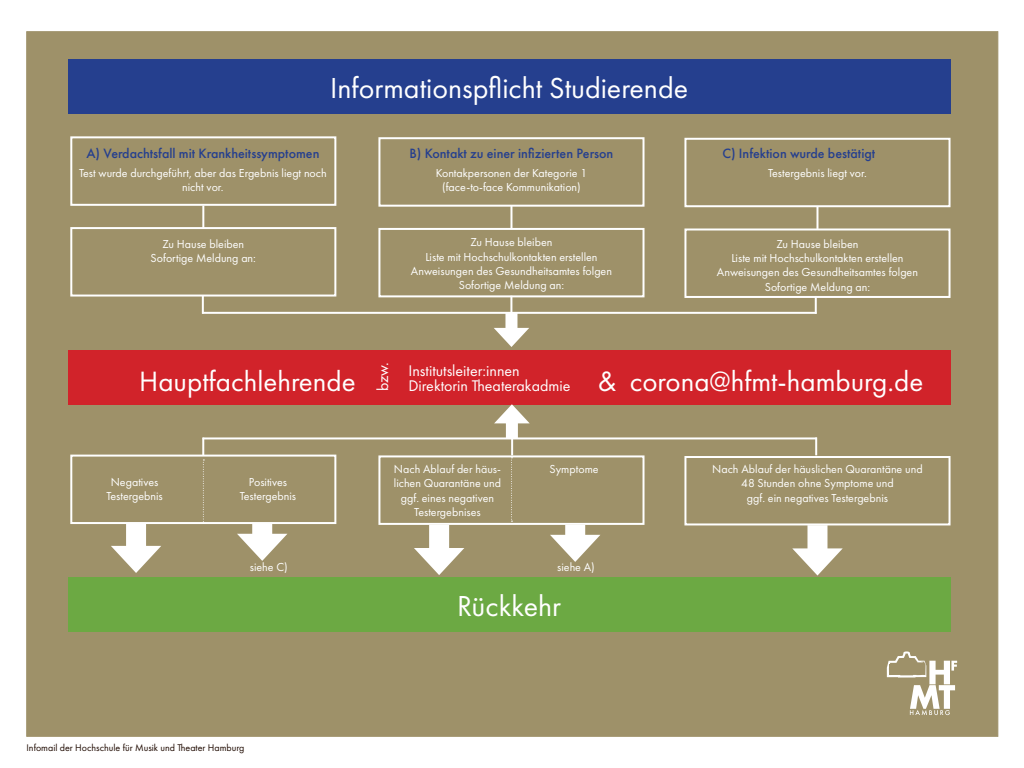
<style>
.page{position:relative;width:1024px;height:768px;background:#fff}
.page>*{position:absolute;margin:0;border:0;box-sizing:border-box;transform-origin:0 0}
.t1{font:30px "Futura PT";color:#fff}
.t2{font:29px "Futura PT";color:#fff}
.t3{font:16px "Futura PT";color:#fff}
.t4{font:500 14px "Futura PT";color:#253f8e}
.t5{font:12px/14.4px "Futura PT";color:#fff;text-align:center}
.t6{font:10px "Futura PT";color:#1f0a00}
</style>
<div class="page">
<div style="left:26px;top:31px;width:972px;height:706px;background:#9e9169;border:1px solid #9e9169"></div>
<svg style="left:887px;top:651px;width:70px;height:64px"></svg>
<div style="left:889px;top:664px;width:34px;height:9px;background:#9e9169"></div>
<div style="left:68px;top:59px;width:882px;height:55px;background:#253f8e"></div>
<div style="left:68px;top:577px;width:882px;height:55px;background:#6ca943"></div>
<div style="left:68px;top:350px;width:882px;height:55px;background:#d1232a"></div>
<div style="left:70px;top:136px;width:266px;height:70px;border:2px solid #fff"></div>
<div style="left:70px;top:227px;width:266px;height:70px;border:2px solid #fff"></div>
<div style="left:70px;top:455px;width:266px;height:69px;border:2px solid #fff"></div>
<div style="left:684px;top:138px;width:266px;height:69px;border:2px solid #fff"></div>
<div style="left:684px;top:228px;width:266px;height:70px;border:2px solid #fff"></div>
<div style="left:684px;top:456px;width:266px;height:69px;border:2px solid #fff"></div>
<div style="left:378px;top:137px;width:266px;height:70px;border:2px solid #fff"></div>
<div style="left:378px;top:228px;width:266px;height:69px;border:2px solid #fff"></div>
<div style="left:378px;top:455px;width:266px;height:70px;border:2px solid #fff"></div>
<div style="left:252px;top:524px;width:20px;height:19px;background:#fff"></div>
<svg style="left:237px;top:534px;width:50px;height:27px"></svg>
<div style="left:565px;top:525px;width:20px;height:19px;background:#fff"></div>
<svg style="left:550px;top:535px;width:50px;height:27px"></svg>
<div style="left:126px;top:523px;width:20px;height:32px;background:#fff"></div>
<svg style="left:111px;top:546px;width:50px;height:27px"></svg>
<div style="left:429px;top:525px;width:20px;height:32px;background:#fff"></div>
<svg style="left:414px;top:548px;width:50px;height:27px"></svg>
<div style="left:807px;top:525px;width:20px;height:33px;background:#fff"></div>
<svg style="left:792px;top:548px;width:51px;height:27px"></svg>
<div style="left:505px;top:313px;width:12px;height:22px;background:#fff"></div>
<svg style="left:494px;top:328px;width:35px;height:19px"></svg>
<hr style="left:202px;top:312px;width:614px;height:2px;background:#fff">
<svg style="left:202px;top:296px;width:2px;height:18px"></svg>
<svg style="left:510px;top:296px;width:2px;height:16px"></svg>
<svg style="left:511px;top:439px;width:2px;height:83px"></svg>
<svg style="left:815px;top:296px;width:2px;height:18px"></svg>
<div style="left:506px;top:416px;width:12px;height:22px;background:#fff"></div>
<svg style="left:494px;top:404px;width:35px;height:19px"></svg>
<hr style="left:203px;top:437px;width:614px;height:2px;background:#fff">
<svg style="left:202px;top:438px;width:2px;height:86px"></svg>
<svg style="left:815px;top:437px;width:2px;height:18px"></svg>
<hr style="left:202px;top:206px;width:2px;height:22px;background:#fff">
<hr style="left:510px;top:206px;width:2px;height:23px;background:#fff">
<hr style="left:816px;top:206px;width:2px;height:23px;background:#fff">
<p class="t1" style="left:330px;top:70px;width:360px">Informationspflicht Studierende</p>
<p class="t4" style="left:86px;top:145px;width:235px">A) Verdachtsfall mit Krankheitssymptomen</p>
<p class="t4" style="left:410px;top:145px;width:205px">B) Kontakt zu einer infizierten Person</p>
<p class="t4" style="left:722px;top:145px;width:154px">C) Infektion wurde bestätigt</p>
<p class="t5" style="left:79px;top:165px;width:249px">Test wurde durchgeführt, aber das Ergebnis liegt noch nicht vor.</p>
<p class="t5" style="left:436px;top:165px;width:153px">Kontakpersonen der Kategorie 1</p>
<p class="t5" style="left:768px;top:165px;width:100px">Testergebnis liegt vor.</p>
<p class="t5" style="left:442px;top:180px;width:140px">(face-to-face Kommunikation)</p>
<p class="t5" style="left:162px;top:236px;width:83px">Zu Hause bleiben</p>
<p class="t5" style="left:151px;top:251px;width:107px">Sofortige Meldung an:</p>
<p class="t5" style="left:470px;top:235px;width:83px">Zu Hause bleiben</p>
<p class="t5" style="left:425px;top:249px;width:174px">Liste mit Hochschulkontakten erstellen</p>
<p class="t5" style="left:411px;top:264px;width:203px">Anweisungen des Gesundheitsamtes folgen</p>
<p class="t5" style="left:459px;top:278px;width:107px">Sofortige Meldung an:</p>
<p class="t5" style="left:776px;top:236px;width:83px">Zu Hause bleiben</p>
<p class="t5" style="left:731px;top:251px;width:174px">Liste mit Hochschulkontakten erstellen</p>
<p class="t5" style="left:717px;top:265px;width:203px">Anweisungen des Gesundheitsamtes folgen</p>
<p class="t5" style="left:765px;top:279px;width:107px">Sofortige Meldung an:</p>
<p class="t3" style="left:373px;top:391px;width:31px;rotate:-90deg">bzw.</p>
<p class="t3" style="left:408px;top:361px;width:113px">Institutsleiter:innen</p>
<p class="t2" style="left:139px;top:364px;width:218px">Hauptfachlehrende</p>
<p class="t2" style="left:598px;top:364px;width:327px">&amp; corona@hfmt-hamburg.de</p>
<p class="t3" style="left:408px;top:376px;width:163px">Direktorin Theaterakadmie</p>
<p class="t5" style="left:111px;top:475px;width:49px">Negatives</p>
<p class="t5" style="left:106px;top:489px;width:58px">Testergebnis</p>
<p class="t5" style="left:249px;top:475px;width:40px">Positives</p>
<p class="t5" style="left:240px;top:489px;width:58px">Testergebnis</p>
<p class="t5" style="left:394px;top:462px;width:109px">Nach Ablauf der häus&shy;lichen Quarantäne und ggf. eines negativen<br>Testergebnises</p>
<p class="t5" style="left:549px;top:462px;width:51px">Symptome</p>
<p class="t5" style="left:250px;top:560px;width:39px">siehe C)</p>
<p class="t5" style="left:557px;top:560px;width:39px">siehe A)</p>
<p class="t1" style="left:457px;top:588px;width:105px">Rückkehr</p>
<p class="t6" style="left:27px;top:742px;width:219px">Infomail der Hochschule für Musik und Theater Hamburg</p>
<p class="t5" style="left:712px;top:462px;width:212px">Nach Ablauf der häuslichen Quarantäne und</p>
<p class="t5" style="left:741px;top:476px;width:154px">48 Stunden ohne Symptome und</p>
<p class="t5" style="left:747px;top:490px;width:143px">ggf. ein negatives Testergebnis</p>
</div>
